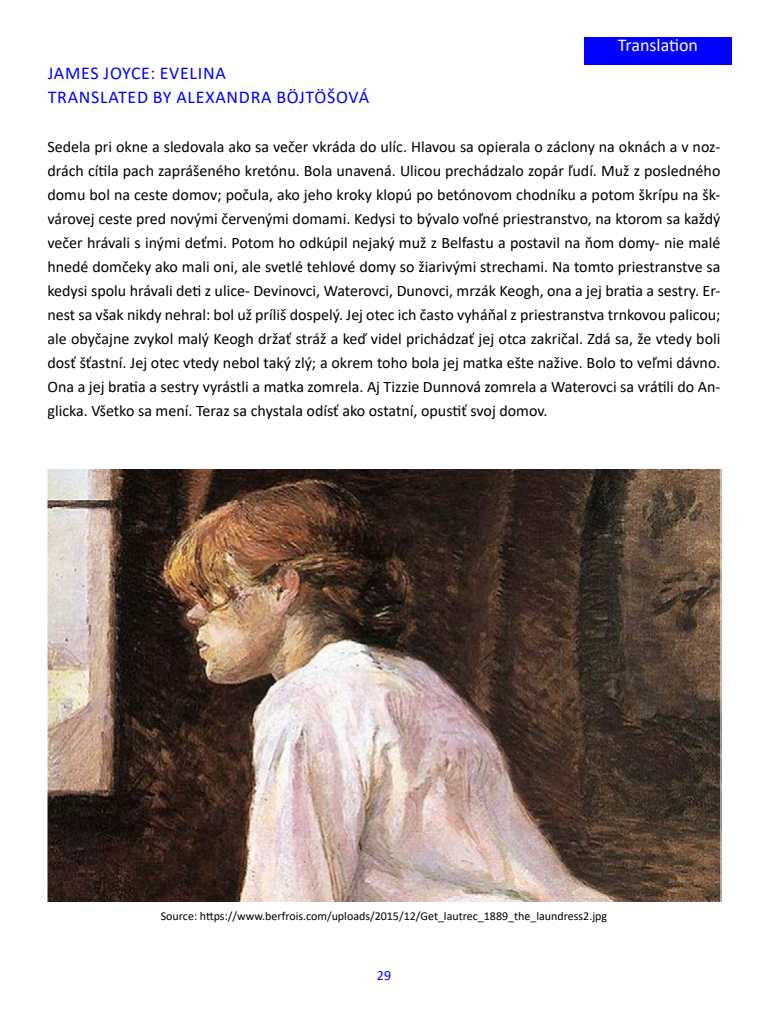
<style>
.page{position:relative;width:768px;height:1024px;background:#fff}
.page>*{position:absolute;margin:0;border:0;box-sizing:border-box;transform-origin:0 0}
.t1{font:18px/24px "Calibri";letter-spacing:.04em;color:#00f}
.t2{font:18px "Calibri";color:#fff}
.t3{font:16px/24px "Calibri";color:#000;text-align:justify}
.t4{font:14px "Calibri";color:#00f}
.t5{font:12px "Calibri";color:#000}
</style>
<div class="page">
<div style="left:584px;top:37px;width:148px;height:28px;background:#00f"></div>
<img style="left:48px;top:470px;width:672px;height:432px">
<p class="t2" style="left:618px;top:32px;width:82px">Translation</p>
<p class="t1" style="left:48px;top:61px;width:323px">JAMES JOYCE: EVELINA<br>TRANSLATED BY ALEXANDRA BÖJTÖŠOVÁ</p>
<p class="t3" style="left:47px;top:134px;width:675px">Sedela pri okne a sledovala ako sa večer vkráda do ulíc. Hlavou sa opierala o záclony na oknách a v noz&shy;drách cítila pach zaprášeného kretónu. Bola unavená. Ulicou prechádzalo zopár ľudí. Muž z posledného domu bol na ceste domov; počula, ako jeho kroky klopú po betónovom chodníku a potom škrípu na šk&shy;várovej ceste pred novými červenými domami. Kedysi to bývalo voľné priestranstvo, na ktorom sa každý večer hrávali s inými deťmi. Potom ho odkúpil nejaký muž z Belfastu a postavil na ňom domy- nie malé hnedé domčeky ako mali oni, ale svetlé tehlové domy so žiarivými strechami. Na tomto priestranstve sa kedysi spolu hrávali deti z ulice- Devinovci, Waterovci, Dunovci, mrzák Keogh, ona a jej bratia a sestry. Er&shy;nest sa však nikdy nehral: bol už príliš dospelý. Jej otec ich často vyháňal z priestranstva trnkovou palicou; ale obyčajne zvykol malý Keogh držať stráž a keď videl prichádzať jej otca zakričal. Zdá sa, že vtedy boli dosť šťastní. Jej otec vtedy nebol taký zlý; a okrem toho bola jej matka ešte nažive. Bolo to veľmi dávno.<br>Ona a jej bratia a sestry vyrástli a matka zomrela. Aj Tizzie Dunnová zomrela a Waterovci sa vrátili do An&shy;glicka. Všetko sa mení. Teraz sa chystala odísť ako ostatní, opustiť svoj domov.</p>
<p class="t5" style="left:161px;top:907px;width:448px">Source: https://www.berfrois.com/uploads/2015/12/Get_lautrec_1889_the_laundress2.jpg</p>
<p class="t4" style="left:377px;top:965px;width:16px">29</p>
</div>
